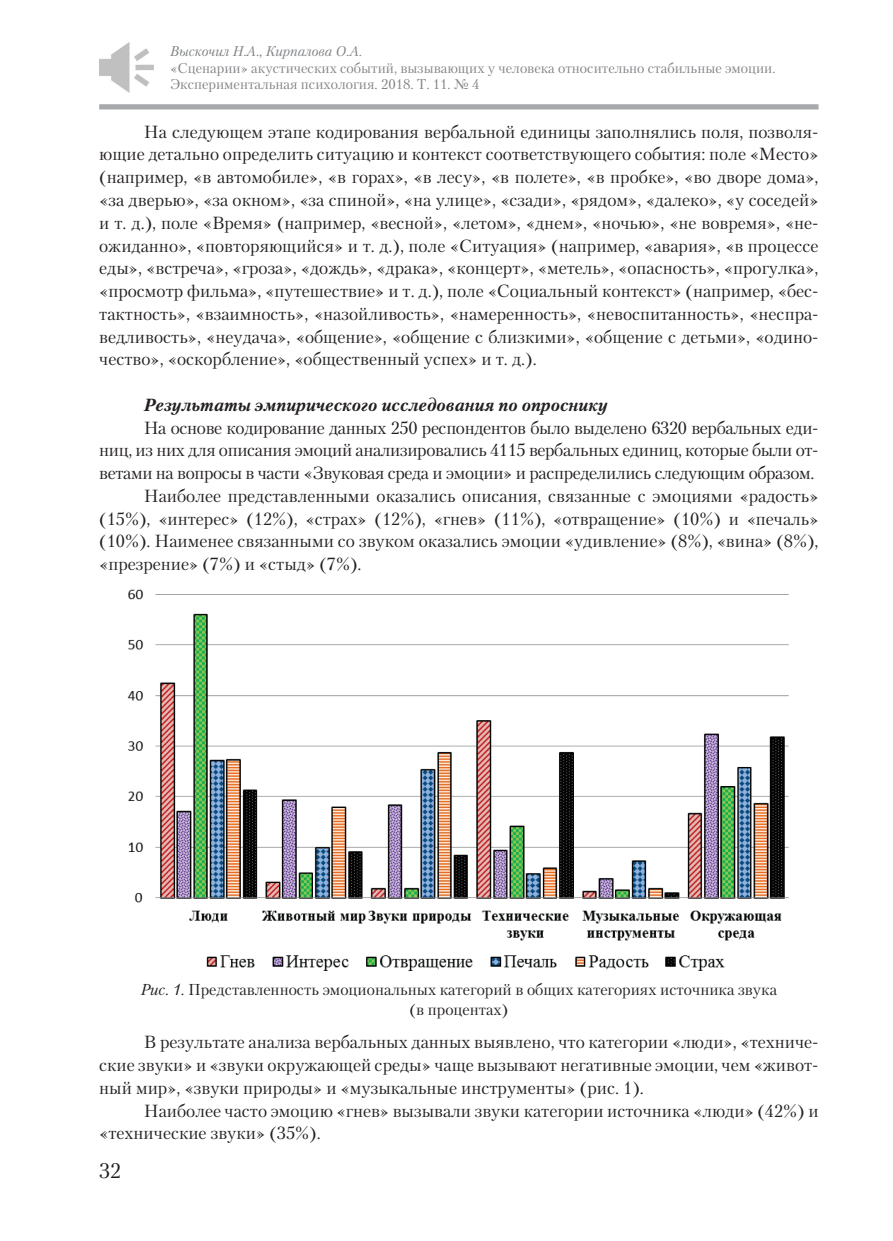
<style>
.page{position:relative;width:893px;height:1241px;background:#fff}
.page>*{position:absolute;margin:0;border:0;box-sizing:border-box;transform-origin:0 0}
.t1{font:21px "Petersburg C";color:#231f20}
.Текстовый_стиль{font:17.5px/22.8px "Petersburg C";color:#231f20;text-align:justify}
.Текстовый_стиль-2{font:italic 700 17.5px "Petersburg C";color:#231f20}
.Текстовый_стиль-3{font:15.75px/19.2px "Petersburg C";color:#231f20;text-align:center}
.Подзаголовок{font:14px "Petersburg C";color:#808285}
.Подзаголовок-2{font:italic 14px "Petersburg C";color:#808285}
.s1{font-style:italic}
</style>
<div class="page">
<div style="left:99px;top:104px;width:720px;height:5px;background:#a8a9ad"></div>
<img style="left:127px;top:589px;width:662px;height:381px">
<img style="left:99px;top:43px;width:55px;height:50px">
<p class="Подзаголовок-2" style="left:170px;top:43px;width:194px">Выскочил Н.А., Кирпалова О.А.</p>
<p class="Подзаголовок" style="left:170px;top:59px;width:607px">«Сценарии» акустических событий, вызывающих у человека относительно стабильные эмоции.</p>
<p class="Подзаголовок" style="left:170px;top:76px;width:311px">Экспериментальная психология. 2018. T. 11. № 4</p>
<p class="Текстовый_стиль" style="left:99px;top:120px;width:721px;text-indent:45px">На следующем этапе кодирования вербальной единицы заполнялись поля, позволя&shy;ющие детально определить ситуацию и контекст соответствующего события: поле «Место» (например, «в автомобиле», «в горах», «в лесу», «в полете», «в пробке», «во дворе дома», «за дверью», «за окном», «за спиной», «на улице», «сзади», «рядом», «далеко», «у соседей» и т. д.), поле «Время» (например, «весной», «летом», «днем», «ночью», «не вовремя», «не&shy;ожиданно», «повторяющийся» и т. д.), поле «Ситуация» (например, «авария», «в процессе еды», «встреча», «гроза», «дождь», «драка», «концерт», «метель», «опасность», «прогулка», «просмотр фильма», «путешествие» и т. д.), поле «Социальный контекст» (например, «бес&shy;тактность», «взаимность», «назойливость», «намеренность», «невоспитанность», «неспра&shy;ведливость», «неудача», «общение», «общение с близкими», «общение с детьми», «одино&shy;чество», «оскорбление», «общественный успех» и т. д.).</p>
<p class="Текстовый_стиль-2" style="left:144px;top:394px;width:465px">Результаты эмпирического исследования по опроснику</p>
<p class="Текстовый_стиль" style="left:99px;top:416px;width:721px;text-indent:45px">На основе кодирование данных 250 респондентов было выделено 6320 вербальных еди&shy;ниц, из них для описания эмоций анализировались 4115 вербальных единиц, которые были от&shy;ветами на вопросы в части «Звуковая среда и эмоции» и распределились следующим образом.</p>
<p class="Текстовый_стиль" style="left:99px;top:484px;width:721px;text-indent:45px">Наиболее представленными оказались описания, связанные с эмоциями «радость» (15%), «интерес» (12%), «страх» (12%), «гнев» (11%), «отвращение» (10%) и «печаль» (10%). Наименее связанными со звуком оказались эмоции «удивление» (8%), «вина» (8%), «презрение» (7%) и «стыд» (7%).</p>
<p class="Текстовый_стиль-3" style="left:141px;top:979px;width:638px"><span class="s1">Рис. 1.</span> Представленность эмоциональных категорий в общих категориях источника звука (в процентах)</p>
<p class="Текстовый_стиль" style="left:99px;top:1030px;width:721px;text-indent:45px">В результате анализа вербальных данных выявлено, что категории «люди», «техниче&shy;ские звуки» и «звуки окружающей среды» чаще вызывают негативные эмоции, чем «живот&shy;ный мир», «звуки природы» и «музыкальные инструменты» (рис. 1).</p>
<p class="Текстовый_стиль" style="left:99px;top:1098px;width:721px;text-indent:45px">Наиболее часто эмоцию «гнев» вызывали звуки категории источника «люди» (42%) и «технические звуки» (35%).</p>
<p class="t1" style="left:99px;top:1157px;width:24px">32</p>
</div>
